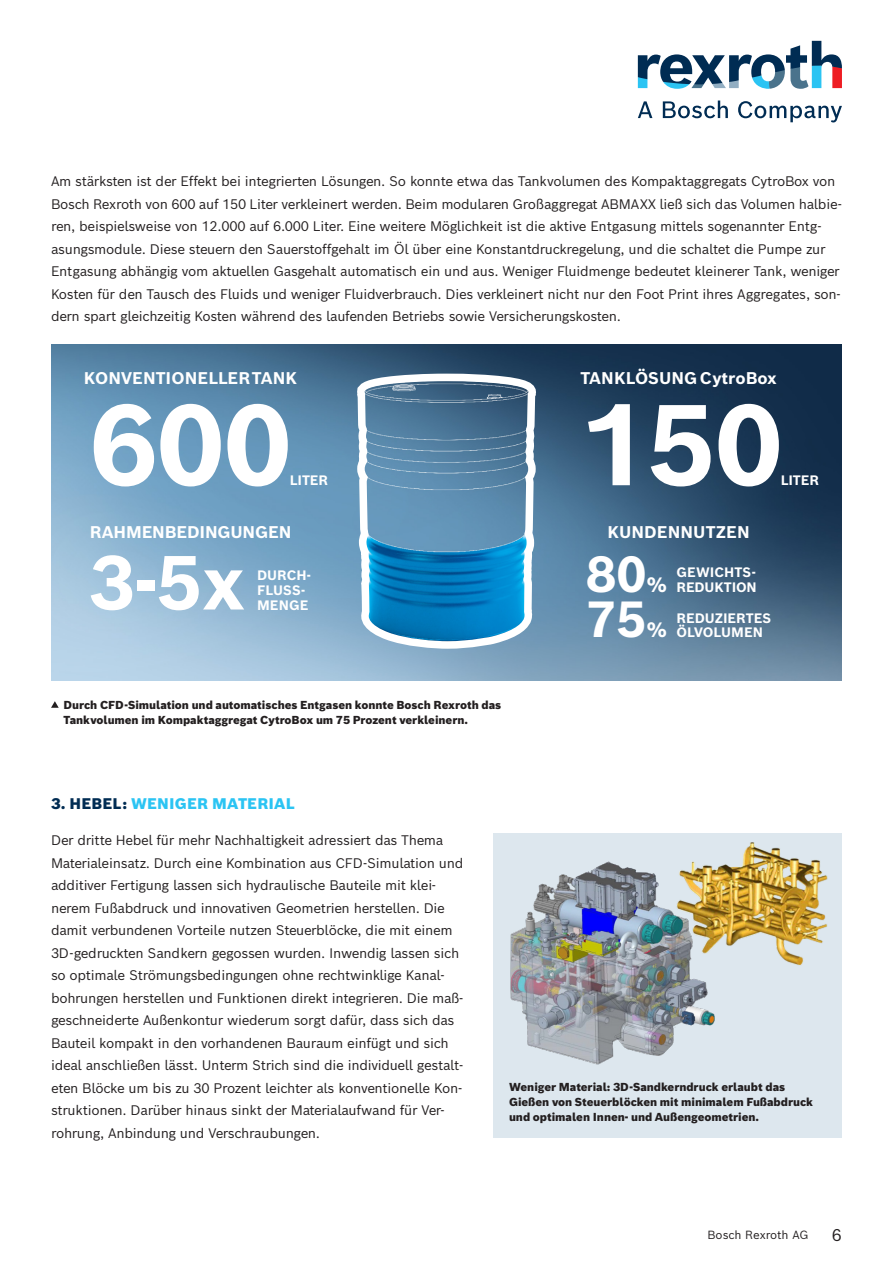
<style>
.page{position:relative;width:893px;height:1263px;background:#fff}
.page>*{position:absolute;margin:0;border:0;box-sizing:border-box;transform-origin:0 0}
.t1{font:700 112.05px "Bosch Sans";letter-spacing:-.01em;color:#fff}
.t2{font:700 74.85px "Bosch Sans";color:#fff}
.t3{font:700 49.35px "Bosch Sans";color:#fff}
.t4{font:700 20.25px "Bosch Sans";color:#fff}
.t5{font:700 16.5px "Bosch Sans";color:#fff}
.t6{font:16.5px "Bosch Sans";color:#231f20}
._01_1_Headline_36pt_14_4mm_Black{font:900 15px "Bosch Sans";letter-spacing:.01em;color:#2bc4f3}
._01_1_Headline_36pt_14_4mm_Black-2{font:13.5px/22.5px "Bosch Sans";letter-spacing:-.02em;color:#231f20}
.t7{font:700 13.35px/14.7px "Bosch Sans";letter-spacing:-.005em;color:#fff}
.t8{font:11.55px "Bosch Sans";letter-spacing:-.015em;color:#231f20}
._01_1_Headline_36pt_14_4mm_Black-3{font:900 11.25px/15px "Bosch Sans";letter-spacing:-.005em;color:#231f20}
.s1{color:#002c53}
</style>
<div class="page">
<svg style="left:638px;top:101px;width:14px;height:17px"></svg>
<svg style="left:663px;top:101px;width:65px;height:17px"></svg>
<svg style="left:738px;top:101px;width:104px;height:21px"></svg>
<svg style="left:638px;top:41px;width:204px;height:48px"></svg>
<svg style="left:51px;top:701px;width:8px;height:7px"></svg>
<img style="left:51px;top:344px;width:791px;height:336px">
<svg style="left:350px;top:366px;width:193px;height:314px"></svg>
<img style="left:365px;top:381px;width:163px;height:260px">
<div style="left:493px;top:833px;width:349px;height:304px;background:#dde7ee"></div>
<img style="left:510px;top:861px;width:205px;height:204px">
<img style="left:668px;top:842px;width:160px;height:135px">
<p class="_01_1_Headline_36pt_14_4mm_Black-2" style="left:51px;top:169px;width:792px">Am stärksten ist der Effekt bei integrierten Lösungen. So konnte etwa das Tankvolumen des Kompaktaggregats CytroBox von Bosch Rexroth von 600 auf 150 Liter verkleinert werden. Beim modularen Großaggregat ABMAXX ließ sich das Volumen halbie&shy;ren, beispielsweise von 12.000 auf 6.000 Liter. Eine weitere Möglichkeit ist die aktive Entgasung mittels sogenannter Entg&shy;asungsmodule. Diese steuern den Sauerstoffgehalt im Öl über eine Konstantdruckregelung, und die schaltet die Pumpe zur Entgasung abhängig vom aktuellen Gasgehalt automatisch ein und aus. Weniger Fluidmenge bedeutet kleinerer Tank, weniger Kosten für den Tausch des Fluids und weniger Fluidverbrauch. Dies verkleinert nicht nur den Foot Print ihres Aggregates, son&shy;dern spart gleichzeitig Kosten während des laufenden Betriebs sowie Versicherungskosten.</p>
<p class="t5" style="left:84px;top:365px;width:215px">KONVENTIONELLER TANK</p>
<p class="t1" style="left:89px;top:350px;width:204px">600</p>
<p class="t7" style="left:290px;top:472px;width:40px">LITER</p>
<p class="t5" style="left:90px;top:518px;width:203px">RAHMENBEDINGUNGEN</p>
<p class="t2" style="left:89px;top:519px;width:158px">3-5x</p>
<p class="t7" style="left:257px;top:567px;width:55px">DURCH-<br>FLUSS-<br>MENGE</p>
<p class="_01_1_Headline_36pt_14_4mm_Black-3" style="left:64px;top:696px;width:439px">Durch CFD-Simulation und automatisches Entgasen konnte Bosch Rexroth das<br>Tankvolumen im Kompaktaggregat CytroBox um 75 Prozent verkleinern.</p>
<p class="t5" style="left:580px;top:365px;width:198px">TANKLÖSUNG CytroBox</p>
<p class="t1" style="left:580px;top:350px;width:204px">150</p>
<p class="t5" style="left:608px;top:518px;width:144px">KUNDENNUTZEN</p>
<p class="t3" style="left:586px;top:532px;width:62px">80</p>
<p class="t7" style="left:781px;top:472px;width:40px">LITER</p>
<p class="t7" style="left:676px;top:563px;width:81px">GEWICHTS-</p>
<p class="t7" style="left:676px;top:578px;width:82px">REDUKTION</p>
<p class="t4" style="left:647px;top:567px;width:22px">%</p>
<p class="t3" style="left:586px;top:578px;width:62px">75</p>
<p class="t7" style="left:676px;top:609px;width:96px">REDUZIERTES</p>
<p class="t4" style="left:647px;top:613px;width:22px">%</p>
<p class="t7" style="left:676px;top:624px;width:88px">ÖLVOLUMEN</p>
<p class="_01_1_Headline_36pt_14_4mm_Black" style="left:51px;top:791px;width:245px"><span class="s1">3. HEBEL:</span> WENIGER MATERIAL</p>
<p class="_01_1_Headline_36pt_14_4mm_Black-2" style="left:51px;top:828px;width:414px">Der dritte Hebel für mehr Nachhaltigkeit adressiert das Thema Materialeinsatz. Durch eine Kombination aus CFD-Simulation und additiver Fertigung lassen sich hydraulische Bauteile mit klei&shy;nerem Fußabdruck und innovativen Geometrien herstellen. Die damit verbundenen Vorteile nutzen Steuerblöcke, die mit einem 3D-gedruckten Sandkern gegossen wurden. Inwendig lassen sich so optimale Strömungsbedingungen ohne rechtwinklige Kanal&shy;bohrungen herstellen und Funktionen direkt integrieren. Die maß&shy;geschneiderte Außenkontur wiederum sorgt dafür, dass sich das Bauteil kompakt in den vorhandenen Bauraum einfügt und sich ideal anschließen lässt. Unterm Strich sind die individuell gestalt&shy;eten Blöcke um bis zu 30 Prozent leichter als konventionelle Kon&shy;struktionen. Darüber hinaus sinkt der Materialaufwand für Ver&shy;rohrung, Anbindung und Verschraubungen.</p>
<p class="_01_1_Headline_36pt_14_4mm_Black-3" style="left:509px;top:1078px;width:306px">Weniger Material: 3D-Sandkerndruck erlaubt das<br>Gießen von Steuerblöcken mit minimalem Fußabdruck und optimalen Innen- und Außengeometrien.</p>
<p class="t8" style="left:707px;top:1225px;width:103px">Bosch Rexroth AG</p>
<p class="t6" style="left:832px;top:1221px;width:12px">6</p>
</div>
